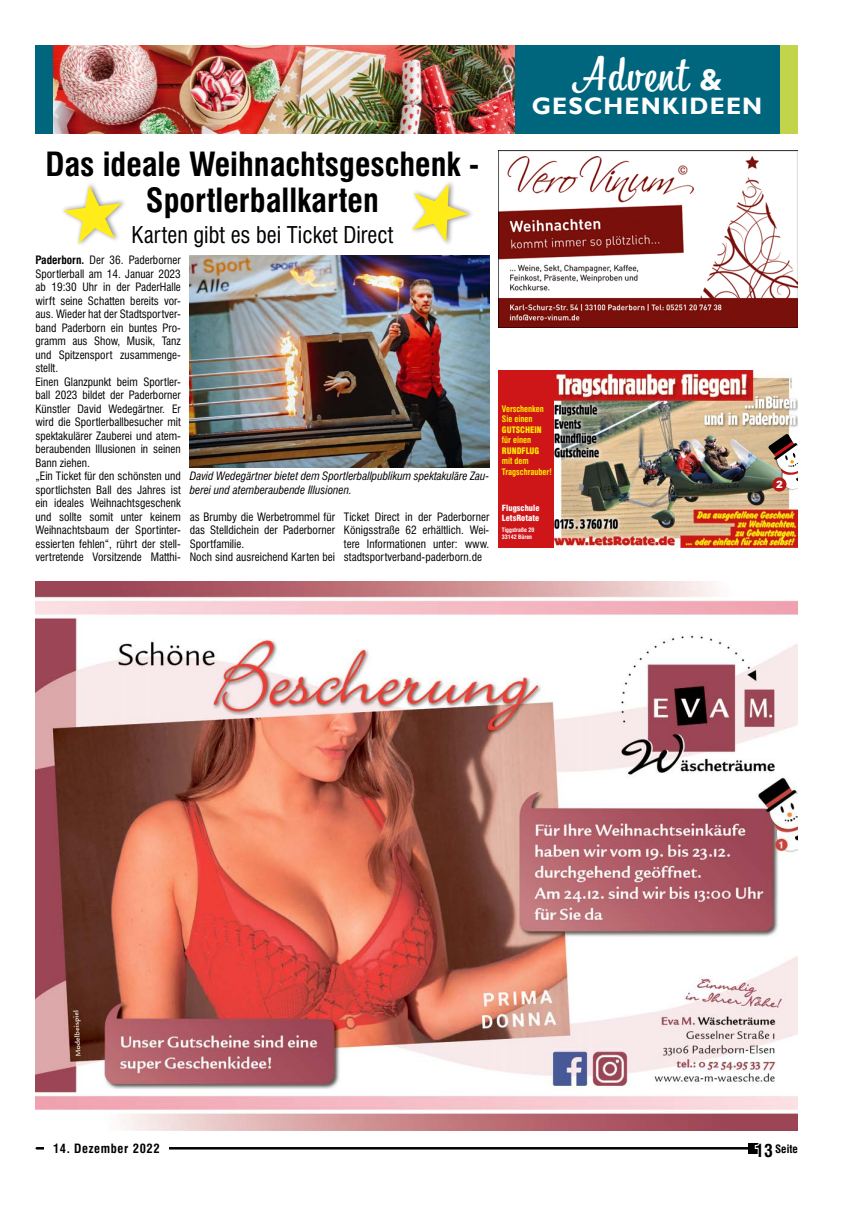
<style>
.page{position:relative;width:851px;height:1205px;background:#fff}
.page>*{position:absolute;margin:0;border:0;box-sizing:border-box;transform-origin:0 0}
.t1{font:46.25px "Bistro Script";letter-spacing:.05em;color:#fff}
.t2{font:700 condensed 32.5px/36px "Swiss 721 BT";color:#000;text-align:center}
.t3{font:700 23.75px "Gill Sans";letter-spacing:.05em;color:#fff}
.t4{font:condensed 22.5px "Swiss 721 BT";color:#000}
.t5{font:700 condensed 12.5px "Swiss 721 BT";letter-spacing:.05em;color:#000}
.t6{font:condensed 11.25px/13.5px "Swiss 721 BT";color:#000}
.t7{font:italic condensed 11.25px/13.5px "Swiss 721 BT";color:#000}
.t8{font:700 condensed 11.25px "Swiss 721 BT";color:#000}
.t9{font:900 10px "Arial";color:#fff}
.t10{font:700 condensed 8.75px/10.5px "Swiss 721 BT";color:#ffed00;scale:.95 1}
.t11{font:900 condensed 8.75px "Swiss 721 BT";color:#ffed00;scale:.95 1}
.t12{font:900 condensed 8.38px/10px "Swiss 721 BT";color:#fff}
.t13{font:700 condensed 6px/7.1px "Swiss 721 BT";color:#fff}
.s1{font-family:"Gill Sans";font-weight:700;font-size:30px}
.s2{font-weight:700}
.s3{font-size:17.5px;color:#fff}
</style>
<div class="page">
<hr style="left:37px;top:1147px;width:716px;height:2px;background:#000">
<div style="left:748px;top:1143px;width:10px;height:10px;background:#000"></div>
<div style="left:44px;top:1136px;width:124px;height:24px;background:#fff"></div>
<img style="left:498px;top:150px;width:299px;height:177px">
<img style="left:553px;top:370px;width:244px;height:177px">
<div style="left:498px;top:370px;width:55px;height:177px;background:#ce1619"></div>
<svg style="left:767px;top:433px;width:30px;height:60px"></svg>
<div style="left:772px;top:477px;width:14px;height:14px;background:#b91616;border-radius:50%"></div>
<div style="left:35px;top:45px;width:762px;height:89px;background:#00667e"></div>
<div style="left:779px;top:45px;width:18px;height:89px;background:#c2d449"></div>
<img style="left:53px;top:45px;width:461px;height:89px">
<img style="left:36px;top:581px;width:761px;height:549px">
<img style="left:190px;top:255px;width:299px;height:212px">
<svg style="left:63px;top:184px;width:61px;height:61px"></svg>
<svg style="left:412px;top:182px;width:60px;height:62px"></svg>
<h1 class="t1" style="left:572px;top:46px;width:151px">Advent <span class="s1">&amp;</span></h1>
<h3 class="t3" style="left:531px;top:91px;width:232px">GESCHENKIDEEN</h3>
<h2 class="t2" style="left:45px;top:146px;width:435px">Das ideale Weihnachtsgeschenk -<br>Sportlerballkarten</h2>
<h3 class="t4" style="left:131px;top:221px;width:263px">Karten gibt es bei Ticket Direct</h3>
<p class="t6" style="left:35px;top:253px;width:147px"><span class="s2">Paderborn.</span> Der 36. Paderborner<br>Sportlerball am 14. Januar 2023 ab 19:30 Uhr in der PaderHalle wirft seine Schatten bereits vor&shy;aus. Wieder hat der Stadtsportver&shy;band Paderborn ein buntes Pro&shy;gramm aus Show, Musik, Tanz und Spitzensport zusammenge&shy;stellt.<br>Einen Glanzpunkt beim Sportler&shy;ball 2023 bildet der Paderborner<br>Künstler David Wedegärtner. Er wird die Sportlerballbesucher mit spektakulärer Zauberei und atem&shy;beraubenden Illusionen in seinen<br>Bann ziehen.<br>„Ein Ticket für den schönsten und sportlichsten Ball des Jahres ist ein ideales Weihnachtsgeschenk und sollte somit unter keinem<br>Weihnachtsbaum der Sportinter&shy;essierten fehlen“, rührt der stell&shy;vertretende Vorsitzende Matthi-</p>
<p class="t7" style="left:190px;top:469px;width:301px">David Wedegärtner bietet dem Sportlerballpublikum spektakuläre Zau&shy;berei und atemberaubende Illusionen.</p>
<p class="t6" style="left:344px;top:510px;width:147px;text-align:justify">Ticket Direct in der Paderborner Königsstraße 62 erhältlich. Wei&shy;tere Informationen unter: www. stadtsportverband-paderborn.de</p>
<p class="t6" style="left:190px;top:510px;width:147px">as Brumby die Werbetrommel für das Stelldichein der Paderborner<br>Sportfamilie.<br>Noch sind ausreichend Karten bei</p>
<p class="t10" style="left:502px;top:403px;width:46px">Verschenken<br>Sie einen</p>
<p class="t11" style="left:502px;top:424px;width:43px">GUTSCHEIN</p>
<p class="t10" style="left:502px;top:435px;width:32px">für einen</p>
<p class="t11" style="left:502px;top:445px;width:41px">RUNDFLUG</p>
<p class="t10" style="left:502px;top:456px;width:54px">mit dem<br>Tragschrauber!</p>
<p class="t12" style="left:502px;top:503px;width:39px">Flugschule<br>LetsRotate</p>
<p class="t13" style="left:502px;top:526px;width:34px">Tiggstraße 20<br>33142 Büren</p>
<p class="t9" style="left:776px;top:477px;width:8px">2</p>
<p class="t5" style="left:53px;top:1141px;width:108px">14. Dezember 2022</p>
<p class="t8" style="left:755px;top:1142px;width:44px"><span class="s3">13</span> Seite</p>
</div>
